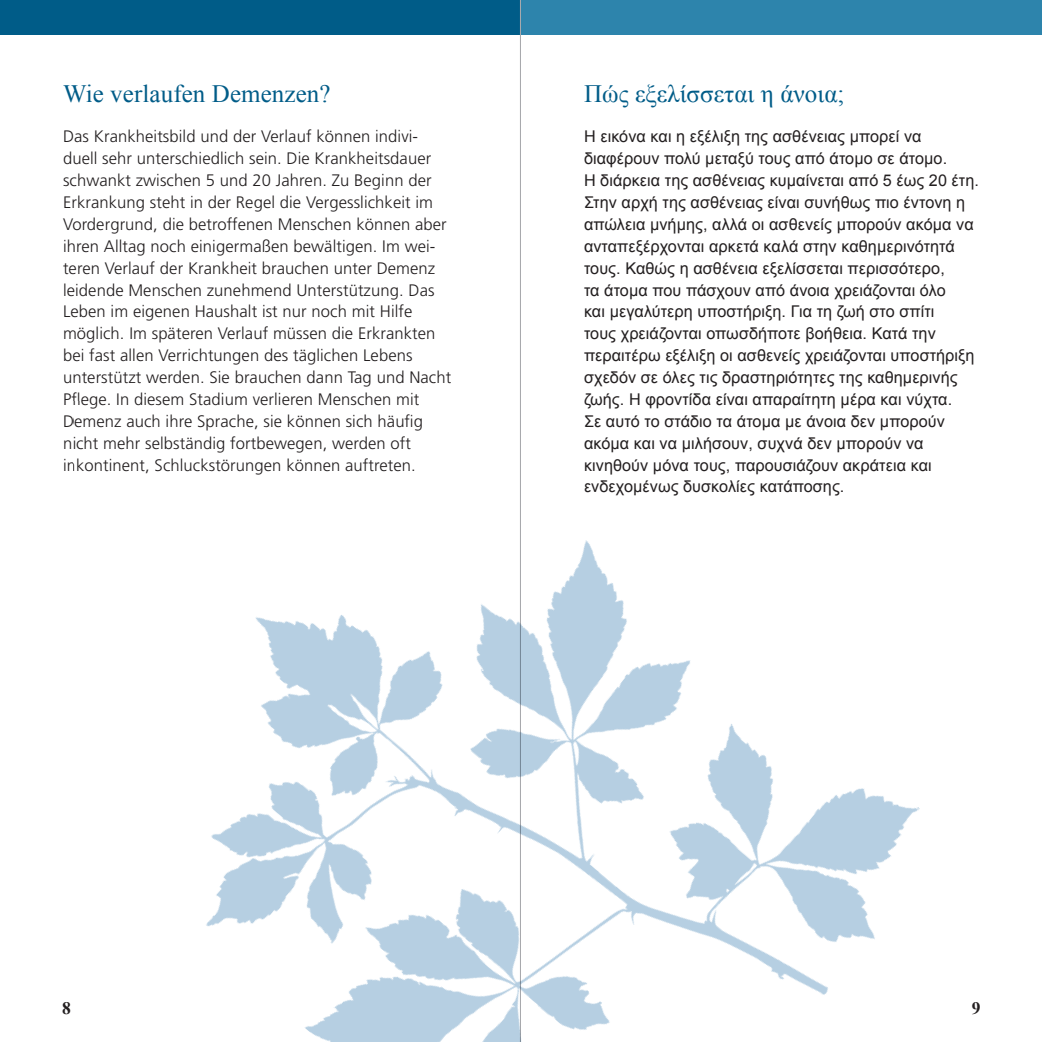
<style>
.page{position:relative;width:1042px;height:1042px;background:#fff}
.page>*{position:absolute;margin:0;border:0;box-sizing:border-box;transform-origin:0 0}
.t1{font:24.85px "Times New Roman";letter-spacing:.005em;color:#005c88}
.t2{font:700 17.5px "Times New Roman";color:#231f20}
.t3{font:300 16.62px/21.9px "Frutiger LT";letter-spacing:.005em;color:#231f20}
.t4{font:16.1px/21.9px "Arial";letter-spacing:.005em;color:#231f20}
</style>
<div class="page">
<div style="left:0;top:0;width:521px;height:35px;background:#005c88"></div>
<hr style="left:520px;top:0;width:1px;height:1042px;background:#a8a9ad">
<div style="left:521px;top:0;width:521px;height:35px;background:#2d84ac"></div>
<img style="left:206px;top:540px;width:714px;height:502px">
<h1 class="t1" style="left:63px;top:77px;width:269px">Wie verlaufen Demenzen?</h1>
<p class="t3" style="left:63px;top:126px;width:390px">Das Krankheitsbild und der Verlauf können indivi&shy;duell sehr unterschiedlich sein. Die Krankheitsdauer schwankt zwischen 5 und 20 Jahren. Zu Beginn der Erkrankung steht in der Regel die Vergesslichkeit im Vordergrund, die betroffenen Menschen können aber ihren Alltag noch einigermaßen bewältigen. Im wei&shy;teren Verlauf der Krankheit brauchen unter Demenz leidende Menschen zunehmend Unterstützung. Das Leben im eigenen Haushalt ist nur noch mit Hilfe möglich. Im späteren Verlauf müssen die Erkrankten bei fast allen Verrichtungen des täglichen Lebens unterstützt werden. Sie brauchen dann Tag und Nacht Pflege. In diesem Stadium verlieren Menschen mit Demenz auch ihre Sprache, sie können sich häufig nicht mehr selbständig fortbewegen, werden oft inkontinent, Schluckstörungen können auftreten.</p>
<h1 class="t1" style="left:584px;top:77px;width:262px">Πώς εξελίσσεται η άνοια;</h1>
<p class="t4" style="left:584px;top:126px;width:396px">Η εικόνα και η εξέλιξη της ασθένειας μπορεί να διαφέρουν πολύ μεταξύ τους από άτομο σε άτομο.<br>Η διάρκεια της ασθένειας κυμαίνεται από 5 έως 20 έτη.<br>Στην αρχή της ασθένειας είναι συνήθως πιο έντονη η απώλεια μνήμης, αλλά οι ασθενείς μπορούν ακόμα να ανταπεξέρχονται αρκετά καλά στην καθημερινότητά τους. Καθώς η ασθένεια εξελίσσεται περισσότερο,<br>τα άτομα που πάσχουν από άνοια χρειάζονται όλο<br>και μεγαλύτερη υποστήριξη. Για τη ζωή στο σπίτι<br>τους χρειάζονται οπωσδήποτε βοήθεια. Κατά την περαιτέρω εξέλιξη οι ασθενείς χρειάζονται υποστήριξη σχεδόν σε όλες τις δραστηριότητες της καθημερινής ζωής. Η φροντίδα είναι απαραίτητη μέρα και νύχτα.<br>Σε αυτό το στάδιο τα άτομα με άνοια δεν μπορούν ακόμα και να μιλήσουν, συχνά δεν μπορούν να κινηθούν μόνα τους, παρουσιάζουν ακράτεια και ενδεχομένως δυσκολίες κατάποσης.</p>
<p class="t2" style="left:62px;top:996px;width:10px">8</p>
<p class="t2" style="left:972px;top:996px;width:10px">9</p>
</div>
